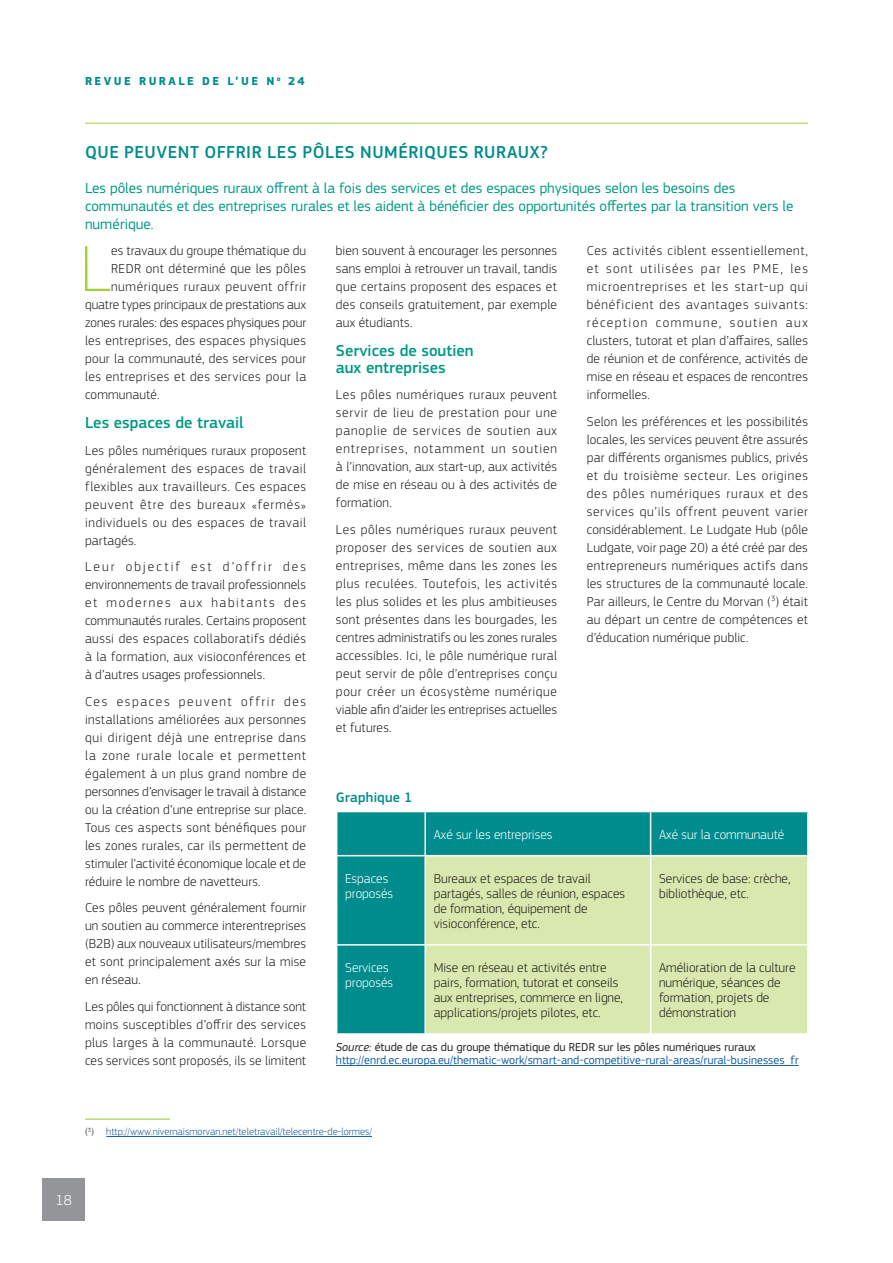
<style>
.page{position:relative;width:893px;height:1263px;background:#fff}
.page>*{position:absolute;margin:0;border:0;box-sizing:border-box;transform-origin:0 0}
._0_Body_Leterine{font:100 67.8px "EC Square Sans Pro";color:#a6ce39}
._2_Titre_2{font:500 18px "EC Square Sans Pro";letter-spacing:.03em;color:#008c8c}
._3_TItre_3{font:500 16.5px/16.5px "EC Square Sans Pro";color:#009a85}
._2_Chapeau_SMALL{font:15px/18px "EC Square Sans Pro";color:#009a85}
.t1{font:300 15px "EC Square Sans Pro";color:#fff}
.Titre_Figure{font:500 14.25px "EC Square Sans Pro";letter-spacing:.015em;color:#008c8c}
._0_Body{font:300 13.5px/18px "EC Square Sans Pro";letter-spacing:.015em;color:#231f20;text-align:justify}
.Table_-_Body_noir{font:300 13.5px/15px "EC Square Sans Pro";color:#231f20}
._0_Body_Leterine-2{font:300 13.5px "EC Square Sans Pro";letter-spacing:.025em;color:#231f20}
._0_Body_Leterine-3{font:300 13.5px "EC Square Sans Pro";color:#231f20}
.Table_-_Body_noir-2{font:300 13.5px/15px "EC Square Sans Pro";color:#fff}
._0_Body_Leterine-4{font:300 13.5px "EC Square Sans Pro";letter-spacing:.045em;color:#231f20}
.Box_-_Source{font:12px/13.5px "EC Square Sans Pro";color:#175d9e}
.t2{font:700 12px "EC Square Sans Pro";letter-spacing:.2em;color:#008c8c}
._9_Footnotes_manuell{font:300 10.5px "EC Square Sans Pro";color:#175d9e}
.s1{font-style:italic;color:#231f20}
.s2{color:#231f20}
</style>
<div class="page">
<hr style="left:85px;top:123px;width:723px;height:1px;background:#a6ce39">
<hr style="left:336px;top:1065px;width:463px;height:1px;background:#175d9e">
<div style="left:337px;top:812px;width:470px;height:221px;background:#008c8c"></div>
<div style="left:426px;top:856px;width:381px;height:177px;background:#d9e8ae"></div>
<hr style="left:424px;top:812px;width:2px;height:43px;background:#fff">
<hr style="left:650px;top:812px;width:1px;height:43px;background:#fff">
<hr style="left:336px;top:855px;width:89px;height:1px;background:#fff">
<hr style="left:425px;top:855px;width:226px;height:1px;background:#fff">
<hr style="left:424px;top:856px;width:2px;height:88px;background:#fff">
<hr style="left:651px;top:855px;width:158px;height:1px;background:#fff">
<hr style="left:650px;top:856px;width:1px;height:88px;background:#fff">
<hr style="left:336px;top:944px;width:89px;height:1px;background:#fff">
<hr style="left:425px;top:944px;width:226px;height:1px;background:#fff">
<hr style="left:424px;top:945px;width:2px;height:88px;background:#fff">
<hr style="left:651px;top:944px;width:158px;height:1px;background:#fff">
<hr style="left:650px;top:945px;width:1px;height:88px;background:#fff">
<hr style="left:85px;top:1118px;width:85px;height:2px;background:#a6ce39">
<hr style="left:106px;top:1136px;width:266px;height:1px;background:#175d9e">
<div style="left:43px;top:1178px;width:42px;height:42px;background:#939598"></div>
<p class="t2" style="left:85px;top:74px;width:221px">REVUE RURALE DE L’UE N <sup>o</sup> 24</p>
<p class="_2_Titre_2" style="left:85px;top:141px;width:464px">QUE PEUVENT OFFRIR LES PÔLES NUMÉRIQUES RURAUX?</p>
<p class="_2_Chapeau_SMALL" style="left:85px;top:179px;width:710px">Les pôles numériques ruraux offrent à la fois des services et des espaces physiques selon les besoins des communautés et des entreprises rurales et les aident à bénéficier des opportunités offertes par la transition vers le numérique.</p>
<p class="_0_Body_Leterine" style="left:80px;top:229px;width:33px">L</p>
<p class="_0_Body_Leterine-2" style="left:111px;top:243px;width:197px">es travaux du groupe thématique du</p>
<p class="_0_Body" style="left:587px;top:241px;width:223px">Ces activités ciblent essentiellement, et sont utilisées par les PME, les microentreprises et les start-up qui bénéficient des avantages suivants: réception commune, soutien aux clusters, tutorat et plan d’affaires, salles de réunion et de conférence, activités de mise en réseau et espaces de rencontres informelles.</p>
<p class="_0_Body" style="left:587px;top:412px;width:223px">Selon les préférences et les possibilités locales, les services peuvent être assurés par différents organismes publics, privés et du troisième secteur. Les origines des pôles numériques ruraux et des services qu’ils offrent peuvent varier considérablement. Le Ludgate Hub (pôle Ludgate, voir page 20) a été créé par des entrepreneurs numériques actifs dans les structures de la communauté locale.<br>Par ailleurs, le Centre du Morvan (<sup>3</sup>) était au départ un centre de compétences et d’éducation numérique public.</p>
<p class="_0_Body" style="left:336px;top:241px;width:223px">bien souvent à encourager les personnes sans emploi à retrouver un travail, tandis que certains proposent des espaces et des conseils gratuitement, par exemple aux étudiants.</p>
<p class="_3_TItre_3" style="left:336px;top:343px;width:139px">Services de soutien aux entreprises</p>
<p class="_0_Body" style="left:336px;top:386px;width:223px">Les pôles numériques ruraux peuvent servir de lieu de prestation pour une panoplie de services de soutien aux entreprises, notamment un soutien à l’innovation, aux start-up, aux activités de mise en réseau ou à des activités de formation.</p>
<p class="_0_Body" style="left:336px;top:520px;width:223px">Les pôles numériques ruraux peuvent proposer des services de soutien aux entreprises, même dans les zones les plus reculées. Toutefois, les activités les plus solides et les plus ambitieuses sont présentes dans les bourgades, les centres administratifs ou les zones rurales accessibles. Ici, le pôle numérique rural peut servir de pôle d’entreprises conçu pour créer un écosystème numérique viable afin d’aider les entreprises actuelles et futures.</p>
<p class="_0_Body_Leterine-2" style="left:111px;top:261px;width:197px">REDR ont déterminé que les pôles</p>
<p class="_0_Body_Leterine-4" style="left:111px;top:279px;width:197px">numériques ruraux peuvent offrir</p>
<p class="_0_Body_Leterine-3" style="left:85px;top:297px;width:223px">quatre types principaux de prestations aux</p>
<p class="_0_Body_Leterine-3" style="left:85px;top:315px;width:223px">zones rurales: des espaces physiques pour</p>
<p class="_0_Body_Leterine-2" style="left:85px;top:333px;width:223px">les entreprises, des espaces physiques</p>
<p class="_0_Body_Leterine-2" style="left:85px;top:351px;width:223px">pour la communauté, des services pour</p>
<p class="_0_Body_Leterine-2" style="left:85px;top:369px;width:223px">les entreprises et des services pour la</p>
<p class="_0_Body_Leterine-2" style="left:85px;top:387px;width:76px">communauté.</p>
<p class="_3_TItre_3" style="left:85px;top:415px;width:160px">Les espaces de travail</p>
<p class="_0_Body" style="left:85px;top:441px;width:223px">Les pôles numériques ruraux proposent généralement des espaces de travail flexibles aux travailleurs. Ces espaces peuvent être des bureaux «fermés» individuels ou des espaces de travail partagés.</p>
<p class="_0_Body" style="left:85px;top:558px;width:223px">Leur objectif est d’offrir des environnements de travail professionnels et modernes aux habitants des communautés rurales. Certains proposent aussi des espaces collaboratifs dédiés à la formation, aux visioconférences et à d’autres usages professionnels.</p>
<p class="_0_Body" style="left:85px;top:692px;width:223px">Ces espaces peuvent offrir des installations améliorées aux personnes qui dirigent déjà une entreprise dans la zone rurale locale et permettent également à un plus grand nombre de personnes d’envisager le travail à distance ou la création d’une entreprise sur place.<br>Tous ces aspects sont bénéfiques pour les zones rurales, car ils permettent de stimuler l’activité économique locale et de réduire le nombre de navetteurs.</p>
<p class="_0_Body" style="left:85px;top:899px;width:223px">Ces pôles peuvent généralement fournir un soutien au commerce interentreprises (B2B) aux nouveaux utilisateurs/membres et sont principalement axés sur la mise en réseau.</p>
<p class="_0_Body" style="left:85px;top:997px;width:223px">Les pôles qui fonctionnent à distance sont moins susceptibles d’offrir des services plus larges à la communauté. Lorsque ces services sont proposés, ils se limitent</p>
<p class="Titre_Figure" style="left:336px;top:789px;width:78px">Graphique 1</p>
<p class="Table_-_Body_noir-2" style="left:434px;top:827px;width:120px">Axé sur les entreprises</p>
<p class="Table_-_Body_noir-2" style="left:659px;top:827px;width:127px">Axé sur la communauté</p>
<p class="Table_-_Body_noir-2" style="left:345px;top:871px;width:50px">Espaces proposés</p>
<p class="Table_-_Body_noir" style="left:434px;top:871px;width:193px">Bureaux et espaces de travail partagés, salles de réunion, espaces de formation, équipement de visioconférence, etc.</p>
<p class="Table_-_Body_noir" style="left:659px;top:871px;width:133px">Services de base: crèche, bibliothèque, etc.</p>
<p class="Table_-_Body_noir-2" style="left:345px;top:960px;width:50px">Services proposés</p>
<p class="Table_-_Body_noir" style="left:434px;top:960px;width:191px">Mise en réseau et activités entre pairs, formation, tutorat et conseils aux entreprises, commerce en ligne, applications/projets pilotes, etc.</p>
<p class="Table_-_Body_noir" style="left:659px;top:960px;width:138px">Amélioration de la culture numérique, séances de formation, projets de démonstration</p>
<p class="Box_-_Source" style="left:336px;top:1040px;width:464px"><span class="s1">Source:</span> <span class="s2">étude de cas du groupe thématique du REDR sur les pôles numériques ruraux </span>http://enrd.ec.europa.eu/thematic-work/smart-and-competitive-rural-areas/rural-businesses_fr</p>
<p class="_9_Footnotes_manuell" style="left:85px;top:1126px;width:288px"><span class="s2">(</span><sup>3</sup><span class="s2">)</span> http://www.nivernaismorvan.net/teletravail/telecentre-de-lormes/</p>
<p class="t1" style="left:56px;top:1191px;width:18px">18</p>
</div>
